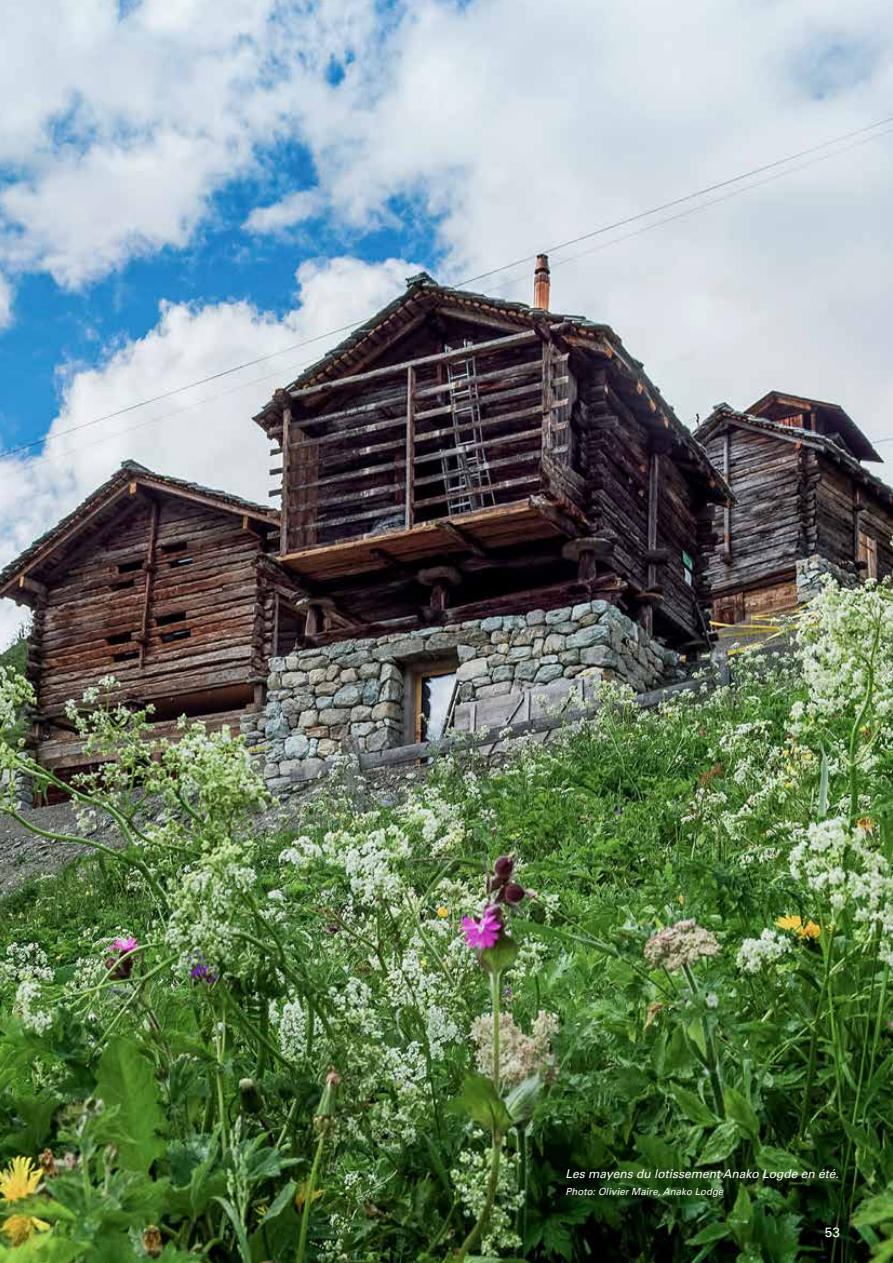
<style>
.page{position:relative;width:893px;height:1263px;background:#fff}
.page>*{position:absolute;margin:0;border:0;box-sizing:border-box;transform-origin:0 0}
.t1{font:13.5px "Univers LT Std";color:#fff}
.t2{font:italic 12px "Univers LT Std";color:#fff}
.t3{font:italic 9.75px "Univers LT Std";color:#fff}
</style>
<div class="page">
<img style="left:0;top:0;width:893px;height:1263px">
<p class="t2" style="left:566px;top:1167px;width:275px">Les mayens du lotissement Anako Logde en été.</p>
<p class="t3" style="left:566px;top:1185px;width:159px">Photo: Olivier Maire, Anako Lodge</p>
<p class="t1" style="left:825px;top:1225px;width:17px">53</p>
</div>
